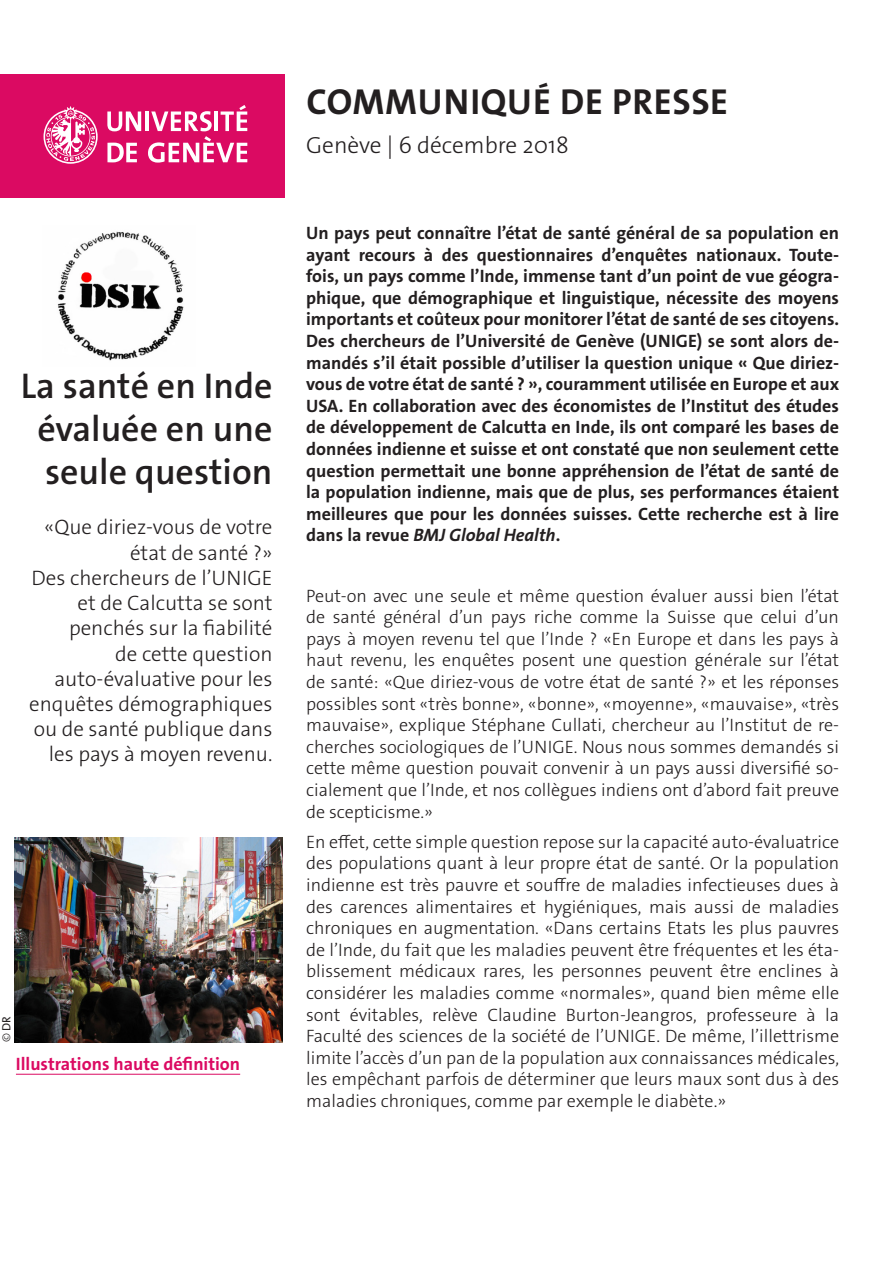
<style>
.page{position:relative;width:893px;height:1263px;background:#fff}
.page>*{position:absolute;margin:0;border:0;box-sizing:border-box;transform-origin:0 0}
._4__texte_courant{font:700 36.3px "The Sans Os F";letter-spacing:.02em;color:#231f20}
._1__grand_titre{font:600 36px/43.2px "The Sans Os F";color:#231f20;text-align:justify}
._4__texte_courant-2{font:300 23.4px "The Sans Os F";color:#231f20}
._1__grand_titre-2{font:300 21px/25.2px "The Sans Os F";color:#231f20;text-align:right}
._4__texte_courant-3{font:300 18px/21.6px "The Sans Os F";color:#231f20;text-align:justify}
._4__texte_courant-4{font:700 18px/21.6px "The Sans Os F";color:#231f20;text-align:justify}
.t1{font:700 18px "The Sans Os F";color:#db0a62}
.t2{font:12px "The Sans Os F";color:#231f20}
.s1{font-weight:300}
.s2{font-style:italic}
</style>
<div class="page">
<div style="left:0;top:74px;width:285px;height:124px;background:#db0a62"></div>
<svg style="left:44px;top:106px;width:54px;height:58px"></svg>
<svg style="left:107px;top:111px;width:34px;height:20px"></svg>
<hr style="left:145px;top:111px;width:4px;height:20px;background:#fff">
<svg style="left:107px;top:143px;width:30px;height:19px"></svg>
<svg style="left:148px;top:105px;width:99px;height:58px"></svg>
<img style="left:15px;top:838px;width:267px;height:204px">
<hr style="left:16px;top:1074px;width:224px;height:1px;background:#db0a62">
<img style="left:57px;top:231px;width:127px;height:130px">
<p class="_1__grand_titre" style="left:37px;top:364px;width:237px;text-indent:-16px">La santé en Inde évaluée en une seule question</p>
<p class="_1__grand_titre-2" style="left:29px;top:515px;width:245px">«Que diriez-vous de votre état de santé ?»<br>Des chercheurs de l’UNIGE et de Calcutta se sont penchés sur la fiabilité<br>de cette question auto-évaluative pour les enquêtes démographiques ou de santé publique dans les pays à moyen revenu.</p>
<p class="t2" style="left:-1px;top:1042px;width:28px;rotate:-90deg"><span class="s1">©</span> DR</p>
<p class="t1" style="left:16px;top:1052px;width:226px">Illustrations haute définition</p>
<p class="_4__texte_courant" style="left:306px;top:78px;width:423px">COMMUNIQUÉ DE PRESSE</p>
<p class="_4__texte_courant-2" style="left:306px;top:130px;width:264px">Genève | 6 décembre 2018</p>
<p class="_4__texte_courant-4" style="left:306px;top:222px;width:534px">Un pays peut connaître l’état de santé général de sa population en ayant recours à des questionnaires d’enquêtes nationaux. Toute&shy;fois, un pays comme l’Inde, immense tant d’un point de vue géogra&shy;phique, que démographique et linguistique, nécessite des moyens importants et coûteux pour monitorer l’état de santé de ses citoyens.<br>Des chercheurs de l’Université de Genève (UNIGE) se sont alors de&shy;mandés s’il était possible d’utiliser la question unique « Que diriez&shy;vous de votre état de santé ? », couramment utilisée en Europe et aux USA. En collaboration avec des économistes de l’Institut des études de développement de Calcutta en Inde, ils ont comparé les bases de données indienne et suisse et ont constaté que non seulement cette question permettait une bonne appréhension de l’état de santé de la population indienne, mais que de plus, ses performances étaient meilleures que pour les données suisses. Cette recherche est à lire dans la revue <span class="s2">BMJ Global Health</span>.</p>
<p class="_4__texte_courant-3" style="left:306px;top:585px;width:534px">Peut-on avec une seule et même question évaluer aussi bien l’état de santé général d’un pays riche comme la Suisse que celui d’un pays à moyen revenu tel que l’Inde ? «En Europe et dans les pays à haut revenu, les enquêtes posent une question générale sur l’état de santé: «Que diriez-vous de votre état de santé ?» et les réponses possibles sont «très bonne», «bonne», «moyenne», «mauvaise», «très mauvaise», explique Stéphane Cullati, chercheur au l’Institut de re&shy;cherches sociologiques de l’UNIGE. Nous nous sommes demandés si cette même question pouvait convenir à un pays aussi diversifié so&shy;cialement que l’Inde, et nos collègues indiens ont d’abord fait preuve de scepticisme.»</p>
<p class="_4__texte_courant-3" style="left:306px;top:831px;width:534px">En effet, cette simple question repose sur la capacité auto-évaluatrice des populations quant à leur propre état de santé. Or la population indienne est très pauvre et souffre de maladies infectieuses dues à des carences alimentaires et hygiéniques, mais aussi de maladies chroniques en augmentation. «Dans certains Etats les plus pauvres de l’Inde, du fait que les maladies peuvent être fréquentes et les éta&shy;blissement médicaux rares, les personnes peuvent être enclines à considérer les maladies comme «normales», quand bien même elle sont évitables, relève Claudine Burton-Jeangros, professeure à la Faculté des sciences de la société de l’UNIGE. De même, l’illettrisme limite l’accès d’un pan de la population aux connaissances médicales, les empêchant parfois de déterminer que leurs maux sont dus à des maladies chroniques, comme par exemple le diabète.»</p>
</div>
